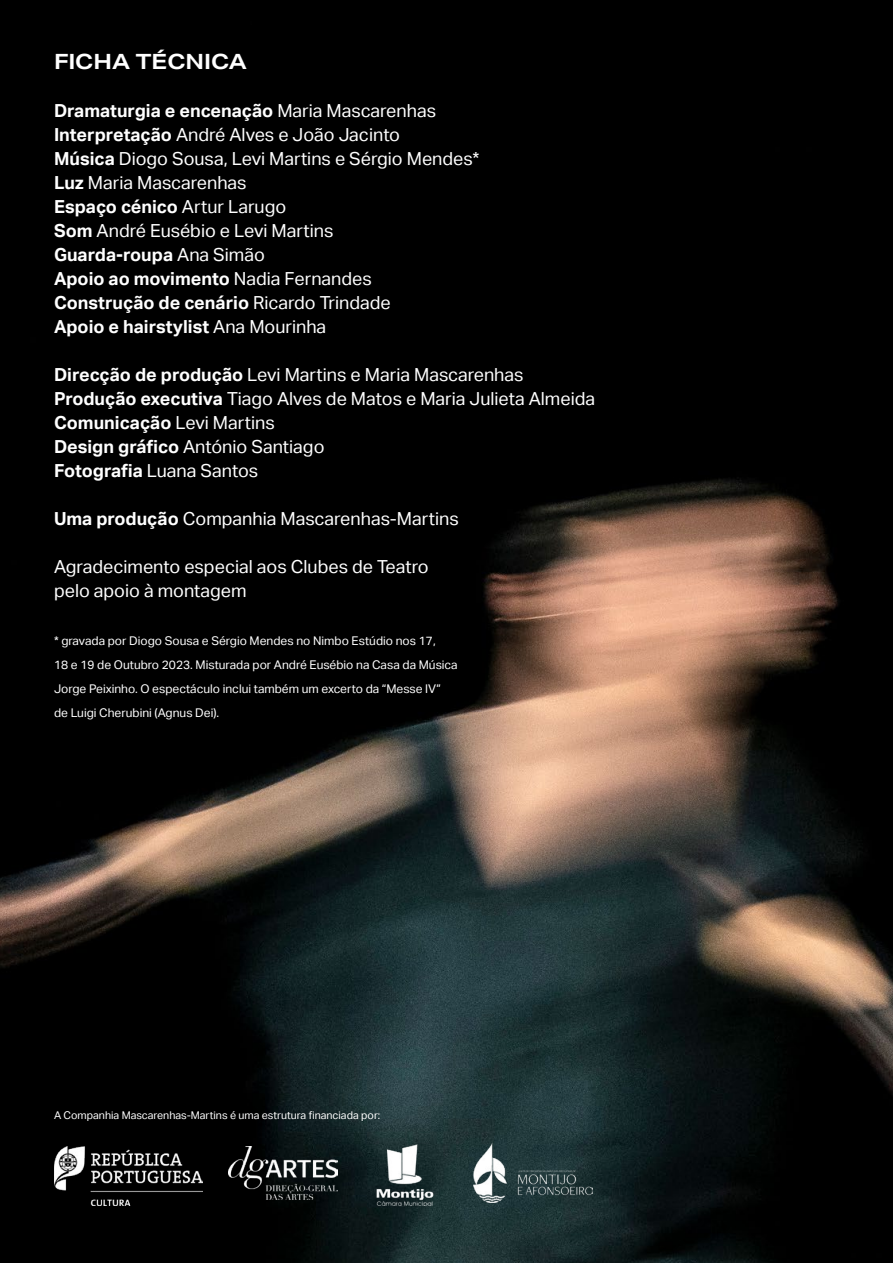
<style>
.page{position:relative;width:893px;height:1263px;background:#fff}
.page>*{position:absolute;margin:0;border:0;box-sizing:border-box;transform-origin:0 0}
.t1{font:700 21px "Aktiv Grotesk Ex";color:#fff}
.t2{font:18px/24px "Aktiv Grotesk";color:#fff}
.t3{font:12px/24px "Aktiv Grotesk";color:#fff}
.t4{font:10.65px "Aktiv Grotesk";color:#fff}
.s1{font-weight:700}
</style>
<div class="page">
<img style="left:0;top:0;width:893px;height:1263px">
<img style="left:54px;top:1146px;width:148px;height:59px">
<img style="left:229px;top:1146px;width:108px;height:53px">
<img style="left:473px;top:1143px;width:119px;height:59px">
<img style="left:376px;top:1143px;width:58px;height:62px">
<p class="t1" style="left:54px;top:49px;width:194px">FICHA TÉCNICA</p>
<p class="t2" style="left:54px;top:99px;width:427px"><span class="s1">Dramaturgia e encenação</span> Maria Mascarenhas <span class="s1">Interpretação</span> André Alves e João Jacinto<br><span class="s1">Música</span> Diogo Sousa, Levi Martins e Sérgio Mendes* <span class="s1">Luz</span> Maria Mascarenhas<br><span class="s1">Espaço cénico</span> Artur Larugo<br><span class="s1">Som</span> André Eusébio e Levi Martins<br><span class="s1">Guarda-roupa</span> Ana Simão<br><span class="s1">Apoio ao movimento</span> Nadia Fernandes<br><span class="s1">Construção de cenário</span> Ricardo Trindade<br><span class="s1">Apoio e hairstylist</span> Ana Mourinha</p>
<p class="t2" style="left:54px;top:363px;width:543px"><span class="s1">Direcção de produção</span> Levi Martins e Maria Mascarenhas <span class="s1">Produção executiva</span> Tiago Alves de Matos e Maria Julieta Almeida <span class="s1">Comunicação</span> Levi Martins<br><span class="s1">Design gráfico</span> António Santiago<br><span class="s1">Fotografia</span> Luana Santos</p>
<p class="t2" style="left:54px;top:507px;width:406px"><span class="s1">Uma produção</span> Companhia Mascarenhas-Martins</p>
<p class="t2" style="left:54px;top:555px;width:376px">Agradecimento especial aos Clubes de Teatro pelo apoio à montagem</p>
<p class="t3" style="left:54px;top:629px;width:405px">* gravada por Diogo Sousa e Sérgio Mendes no Nimbo Estúdio nos 17,<br>18 e 19 de Outubro 2023. Misturada por André Eusébio na Casa da Música Jorge Peixinho. O espectáculo inclui também um excerto da “Messe IV” de Luigi Cherubini (Agnus Dei).</p>
<p class="t4" style="left:54px;top:1109px;width:328px">A Companhia Mascarenhas-Martins é uma estrutura financiada por:</p>
</div>
